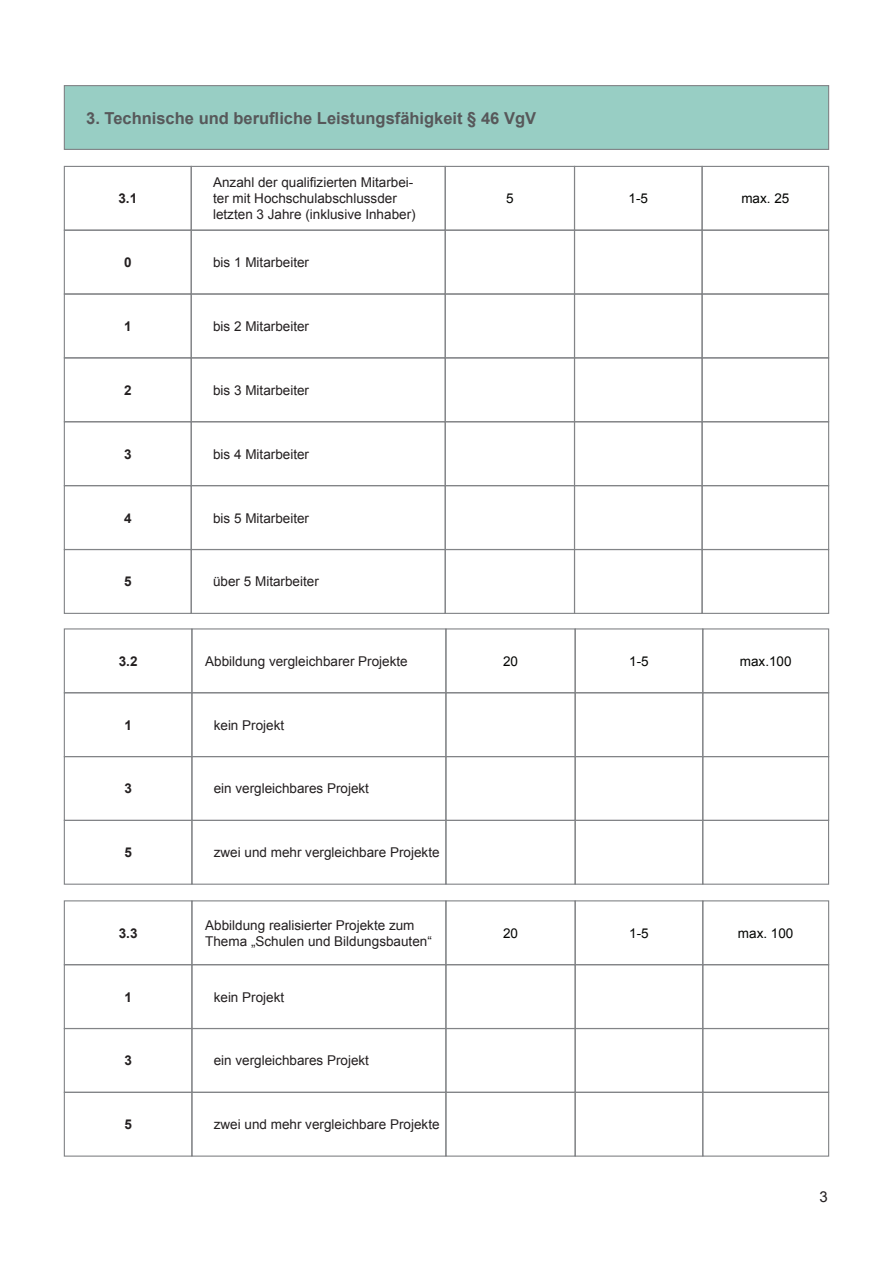
<style>
.page{position:relative;width:893px;height:1263px;background:#fff}
.page>*{position:absolute;margin:0;border:0;box-sizing:border-box;transform-origin:0 0}
.t1{font:700 16.5px "Arial";color:#57585a}
.t2{font:15px "Arial";color:#231f20}
.t3{font:13.5px/16.2px "Arial";color:#231f20}
.t4{font:13.5px "Arial";color:#040503}
.t5{font:700 13.5px "Arial";color:#231f20}
</style>
<div class="page">
<div style="left:64px;top:86px;width:765px;height:63px;background:#98cec4"></div>
<div style="left:64px;top:85px;width:765px;height:65px;border:1px solid #828487"></div>
<div style="left:701px;top:166px;width:128px;height:65px;border:1px solid #828487"></div>
<div style="left:574px;top:166px;width:129px;height:65px;border:1px solid #828487"></div>
<div style="left:445px;top:166px;width:130px;height:65px;border:1px solid #828487"></div>
<div style="left:64px;top:166px;width:128px;height:65px;border:1px solid #828487"></div>
<div style="left:191px;top:166px;width:255px;height:65px;border:1px solid #828487"></div>
<div style="left:701px;top:357px;width:128px;height:65px;border:1px solid #828487"></div>
<div style="left:574px;top:357px;width:129px;height:65px;border:1px solid #828487"></div>
<div style="left:445px;top:357px;width:130px;height:65px;border:1px solid #828487"></div>
<div style="left:64px;top:357px;width:128px;height:65px;border:1px solid #828487"></div>
<div style="left:191px;top:357px;width:255px;height:65px;border:1px solid #828487"></div>
<div style="left:701px;top:421px;width:128px;height:65px;border:1px solid #828487"></div>
<div style="left:574px;top:421px;width:129px;height:65px;border:1px solid #828487"></div>
<div style="left:445px;top:421px;width:130px;height:65px;border:1px solid #828487"></div>
<div style="left:64px;top:421px;width:128px;height:65px;border:1px solid #828487"></div>
<div style="left:191px;top:421px;width:255px;height:65px;border:1px solid #828487"></div>
<div style="left:701px;top:485px;width:128px;height:65px;border:1px solid #828487"></div>
<div style="left:574px;top:485px;width:129px;height:65px;border:1px solid #828487"></div>
<div style="left:445px;top:485px;width:130px;height:65px;border:1px solid #828487"></div>
<div style="left:64px;top:485px;width:128px;height:65px;border:1px solid #828487"></div>
<div style="left:191px;top:485px;width:255px;height:65px;border:1px solid #828487"></div>
<div style="left:701px;top:549px;width:128px;height:65px;border:1px solid #828487"></div>
<div style="left:574px;top:549px;width:129px;height:65px;border:1px solid #828487"></div>
<div style="left:445px;top:549px;width:130px;height:65px;border:1px solid #828487"></div>
<div style="left:64px;top:549px;width:128px;height:65px;border:1px solid #828487"></div>
<div style="left:191px;top:549px;width:255px;height:65px;border:1px solid #828487"></div>
<div style="left:701px;top:293px;width:128px;height:65px;border:1px solid #828487"></div>
<div style="left:574px;top:293px;width:129px;height:65px;border:1px solid #828487"></div>
<div style="left:445px;top:293px;width:130px;height:65px;border:1px solid #828487"></div>
<div style="left:64px;top:293px;width:128px;height:65px;border:1px solid #828487"></div>
<div style="left:191px;top:293px;width:255px;height:65px;border:1px solid #828487"></div>
<div style="left:701px;top:230px;width:128px;height:65px;border:1px solid #828487"></div>
<div style="left:574px;top:230px;width:129px;height:65px;border:1px solid #828487"></div>
<div style="left:445px;top:230px;width:130px;height:65px;border:1px solid #828487"></div>
<div style="left:64px;top:230px;width:128px;height:65px;border:1px solid #828487"></div>
<div style="left:191px;top:230px;width:255px;height:65px;border:1px solid #828487"></div>
<div style="left:702px;top:628px;width:127px;height:65px;border:1px solid #828487"></div>
<div style="left:575px;top:628px;width:128px;height:65px;border:1px solid #828487"></div>
<div style="left:445px;top:628px;width:131px;height:65px;border:1px solid #828487"></div>
<div style="left:64px;top:628px;width:128px;height:65px;border:1px solid #828487"></div>
<div style="left:191px;top:628px;width:255px;height:65px;border:1px solid #828487"></div>
<div style="left:702px;top:692px;width:127px;height:65px;border:1px solid #828487"></div>
<div style="left:575px;top:692px;width:128px;height:65px;border:1px solid #828487"></div>
<div style="left:445px;top:692px;width:131px;height:65px;border:1px solid #828487"></div>
<div style="left:64px;top:692px;width:128px;height:65px;border:1px solid #828487"></div>
<div style="left:702px;top:756px;width:127px;height:65px;border:1px solid #828487"></div>
<div style="left:575px;top:756px;width:128px;height:65px;border:1px solid #828487"></div>
<div style="left:445px;top:756px;width:131px;height:65px;border:1px solid #828487"></div>
<div style="left:64px;top:756px;width:128px;height:65px;border:1px solid #828487"></div>
<div style="left:702px;top:820px;width:127px;height:65px;border:1px solid #828487"></div>
<div style="left:575px;top:820px;width:128px;height:65px;border:1px solid #828487"></div>
<div style="left:445px;top:820px;width:131px;height:65px;border:1px solid #828487"></div>
<div style="left:64px;top:820px;width:128px;height:65px;border:1px solid #828487"></div>
<div style="left:191px;top:692px;width:255px;height:65px;border:1px solid #828487"></div>
<div style="left:191px;top:756px;width:255px;height:65px;border:1px solid #828487"></div>
<div style="left:191px;top:820px;width:255px;height:65px;border:1px solid #828487"></div>
<div style="left:702px;top:900px;width:127px;height:65px;border:1px solid #828487"></div>
<div style="left:575px;top:900px;width:128px;height:65px;border:1px solid #828487"></div>
<div style="left:445px;top:900px;width:131px;height:65px;border:1px solid #828487"></div>
<div style="left:64px;top:900px;width:128px;height:65px;border:1px solid #828487"></div>
<div style="left:191px;top:900px;width:255px;height:65px;border:1px solid #828487"></div>
<div style="left:702px;top:964px;width:127px;height:65px;border:1px solid #828487"></div>
<div style="left:575px;top:964px;width:128px;height:65px;border:1px solid #828487"></div>
<div style="left:445px;top:964px;width:131px;height:65px;border:1px solid #828487"></div>
<div style="left:64px;top:964px;width:128px;height:65px;border:1px solid #828487"></div>
<div style="left:702px;top:1028px;width:127px;height:65px;border:1px solid #828487"></div>
<div style="left:575px;top:1028px;width:128px;height:65px;border:1px solid #828487"></div>
<div style="left:445px;top:1028px;width:131px;height:65px;border:1px solid #828487"></div>
<div style="left:64px;top:1028px;width:128px;height:65px;border:1px solid #828487"></div>
<div style="left:702px;top:1092px;width:127px;height:65px;border:1px solid #828487"></div>
<div style="left:575px;top:1092px;width:128px;height:65px;border:1px solid #828487"></div>
<div style="left:445px;top:1092px;width:131px;height:65px;border:1px solid #828487"></div>
<div style="left:64px;top:1092px;width:128px;height:65px;border:1px solid #828487"></div>
<div style="left:191px;top:964px;width:255px;height:65px;border:1px solid #828487"></div>
<div style="left:191px;top:1028px;width:255px;height:65px;border:1px solid #828487"></div>
<div style="left:191px;top:1092px;width:255px;height:65px;border:1px solid #828487"></div>
<p class="t1" style="left:86px;top:107px;width:451px">3. Technische und berufliche Leistungsfähigkeit § 46 VgV</p>
<p class="t3" style="left:213px;top:174px;width:204px">Anzahl der qualifizierten Mitarbei&shy;ter mit Hochschulabschlussder letzten 3 Jahre (inklusive Inhaber)</p>
<p class="t5" style="left:118px;top:189px;width:20px">3.1</p>
<p class="t4" style="left:506px;top:190px;width:9px">5</p>
<p class="t4" style="left:628px;top:190px;width:21px">1-5</p>
<p class="t4" style="left:741px;top:190px;width:50px">max. 25</p>
<p class="t5" style="left:124px;top:253px;width:9px">0</p>
<p class="t3" style="left:213px;top:254px;width:98px">bis 1 Mitarbeiter</p>
<p class="t5" style="left:124px;top:317px;width:9px">1</p>
<p class="t3" style="left:213px;top:318px;width:98px">bis 2 Mitarbeiter</p>
<p class="t5" style="left:124px;top:381px;width:9px">2</p>
<p class="t3" style="left:213px;top:382px;width:98px">bis 3 Mitarbeiter</p>
<p class="t5" style="left:124px;top:445px;width:9px">3</p>
<p class="t3" style="left:213px;top:446px;width:98px">bis 4 Mitarbeiter</p>
<p class="t5" style="left:124px;top:509px;width:9px">4</p>
<p class="t3" style="left:213px;top:510px;width:98px">bis 5 Mitarbeiter</p>
<p class="t5" style="left:124px;top:573px;width:9px">5</p>
<p class="t3" style="left:213px;top:574px;width:107px">über 5 Mitarbeiter</p>
<p class="t5" style="left:119px;top:652px;width:20px">3.2</p>
<p class="t3" style="left:205px;top:653px;width:204px">Abbildung vergleichbarer Projekte</p>
<p class="t4" style="left:503px;top:652px;width:17px">20</p>
<p class="t4" style="left:629px;top:652px;width:21px">1-5</p>
<p class="t4" style="left:740px;top:652px;width:53px">max.100</p>
<p class="t5" style="left:124px;top:716px;width:9px">1</p>
<p class="t3" style="left:214px;top:717px;width:72px">kein Projekt</p>
<p class="t5" style="left:124px;top:780px;width:9px">3</p>
<p class="t3" style="left:214px;top:781px;width:157px">ein vergleichbares Projekt</p>
<p class="t5" style="left:124px;top:843px;width:9px">5</p>
<p class="t3" style="left:214px;top:844px;width:227px">zwei und mehr vergleichbare Projekte</p>
<p class="t3" style="left:205px;top:917px;width:228px">Abbildung realisierter Projekte zum<br>Thema „Schulen und Bildungsbauten“</p>
<p class="t5" style="left:119px;top:924px;width:20px">3.3</p>
<p class="t4" style="left:503px;top:924px;width:17px">20</p>
<p class="t4" style="left:629px;top:924px;width:21px">1-5</p>
<p class="t4" style="left:738px;top:924px;width:57px">max. 100</p>
<p class="t5" style="left:124px;top:988px;width:9px">1</p>
<p class="t3" style="left:214px;top:989px;width:72px">kein Projekt</p>
<p class="t5" style="left:124px;top:1051px;width:9px">3</p>
<p class="t3" style="left:214px;top:1053px;width:157px">ein vergleichbares Projekt</p>
<p class="t5" style="left:124px;top:1115px;width:9px">5</p>
<p class="t3" style="left:214px;top:1116px;width:227px">zwei und mehr vergleichbare Projekte</p>
<p class="t2" style="left:819px;top:1186px;width:10px">3</p>
</div>
